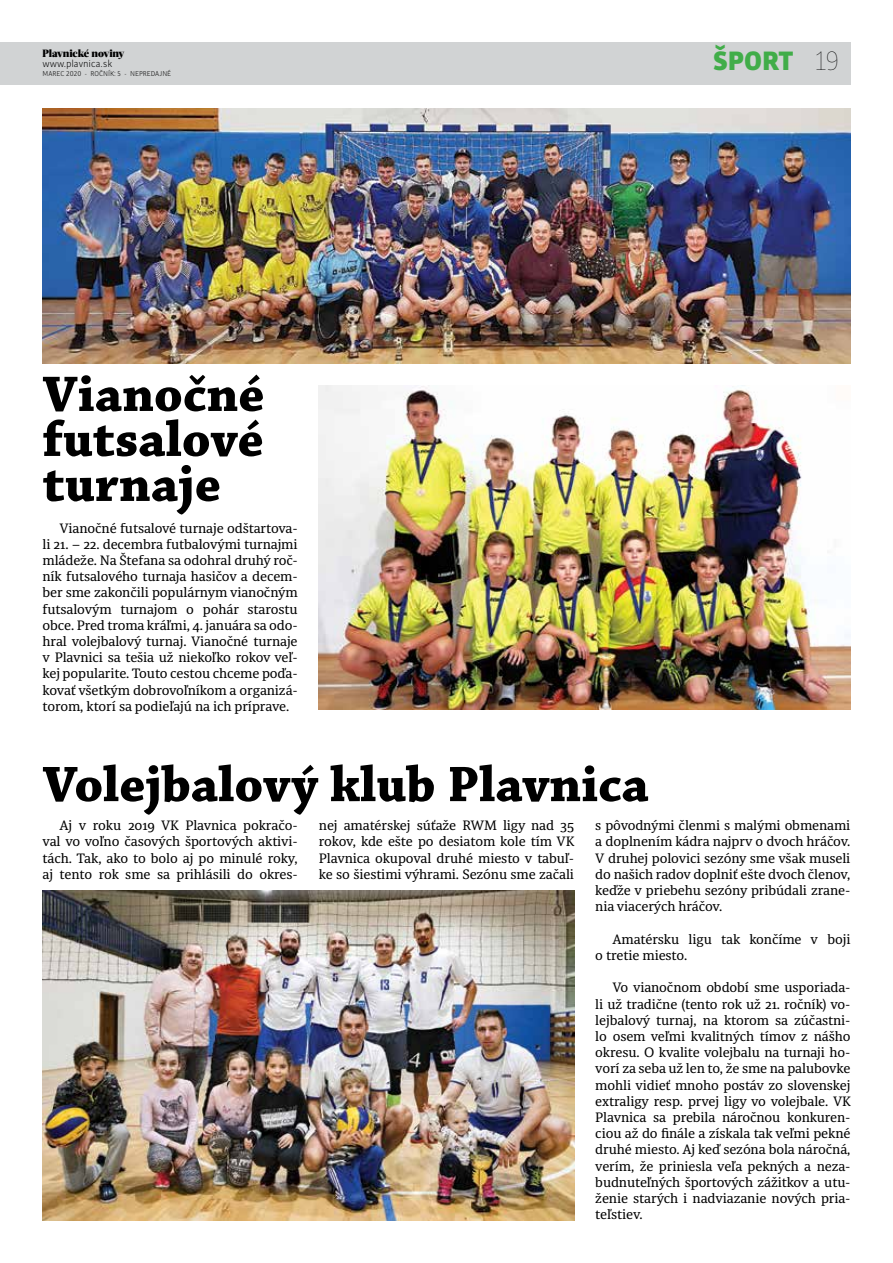
<style>
.page{position:relative;width:893px;height:1263px;background:#fff}
.page>*{position:absolute;margin:0;border:0;box-sizing:border-box;transform-origin:0 0}
.t1{font:700 52.5px/45px "Chaparral Pro";color:#000;text-align:justify}
.t2{font:900 28.5px "Bulo";color:#41ad49}
.t3{font:13.5px/16.2px "Sindelar";letter-spacing:-.01em;color:#000;text-align:justify}
.t4{font:900 10.5px "Acta Headline W00";letter-spacing:-.01em;color:#000}
.t5{font:300 10.5px "Bulo";color:#000}
.t6{font:300 7.5px "Bulo";color:#000}
.s1{font-family:"Bulo Hair Dark";font-weight:400;color:#000}
</style>
<div class="page">
<div style="left:0;top:43px;width:850px;height:42px;background:#d1d3d4"></div>
<img style="left:43px;top:891px;width:531px;height:329px">
<img style="left:319px;top:385px;width:531px;height:325px">
<img style="left:43px;top:108px;width:807px;height:255px">
<p class="t4" style="left:43px;top:47px;width:84px">Plavnické noviny</p>
<p class="t5" style="left:43px;top:57px;width:71px">www.plavnica.sk</p>
<p class="t6" style="left:43px;top:69px;width:130px">MAREC 2020 - ROČNÍK: 5 - NEPREDAJNÉ</p>
<h1 class="t1" style="left:43px;top:373px;width:223px">Vianočné futsalové turnaje</h1>
<p class="t3" style="left:43px;top:521px;width:257px;text-indent:17px">Vianočné futsalové turnaje odštartova&shy;li 21. – 22. decembra futbalovými turnajmi mládeže. Na Štefana sa odohral druhý roč&shy;ník futsalového turnaja hasičov a decem&shy;ber sme zakončili populárnym vianočným futsalovým turnajom o pohár starostu obce. Pred troma kráľmi, 4. januára sa odo&shy;hral volejbalový turnaj. Vianočné turnaje v Plavnici sa tešia už niekoľko rokov veľ&shy;kej popularite. Touto cestou chceme poďa&shy;kovať všetkým dobrovoľníkom a organizá&shy;torom, ktorí sa podieľajú na ich príprave.</p>
<h2 class="t2" style="left:714px;top:42px;width:127px">ŠPORT <span class="s1">19</span></h2>
<h1 class="t1" style="left:43px;top:763px;width:608px">Volejbalový klub Plavnica</h1>
<p class="t3" style="left:319px;top:818px;width:257px">nej amatérskej súťaže RWM ligy nad 35 rokov, kde ešte po desiatom kole tím VK Plavnica okupoval druhé miesto v tabuľ&shy;ke so šiestimi výhrami. Sezónu sme začali</p>
<p class="t3" style="left:595px;top:818px;width:257px">s pôvodnými členmi s malými obmenami a doplnením kádra najprv o dvoch hráčov.<br>V druhej polovici sezóny sme však museli do našich radov doplniť ešte dvoch členov, keďže v priebehu sezóny pribúdali zrane&shy;nia viacerých hráčov.</p>
<p class="t3" style="left:595px;top:932px;width:257px;text-indent:17px">Amatérsku ligu tak končíme v boji o tretie miesto.</p>
<p class="t3" style="left:595px;top:980px;width:257px;text-indent:17px">Vo vianočnom období sme usporiada&shy;li už tradične (tento rok už 21. ročník) vo&shy;lejbalový turnaj, na ktorom sa zúčastni&shy;lo osem veľmi kvalitných tímov z nášho okresu. O kvalite volejbalu na turnaji ho&shy;vorí za seba už len to, že sme na palubovke mohli vidieť mnoho postáv zo slovenskej extraligy resp. prvej ligy vo volejbale. VK Plavnica sa prebila náročnou konkuren&shy;ciou až do finále a získala tak veľmi pekné druhé miesto. Aj keď sezóna bola náročná, verím, že priniesla veľa pekných a neza&shy;budnuteľných športových zážitkov a utu&shy;ženie starých i nadviazanie nových pria&shy;teľstiev.</p>
<p class="t3" style="left:43px;top:818px;width:257px;text-indent:17px">Aj v roku 2019 VK Plavnica pokračo&shy;val vo voľno časových športových aktivi&shy;tách. Tak, ako to bolo aj po minulé roky, aj tento rok sme sa prihlásili do okres-</p>
</div>
